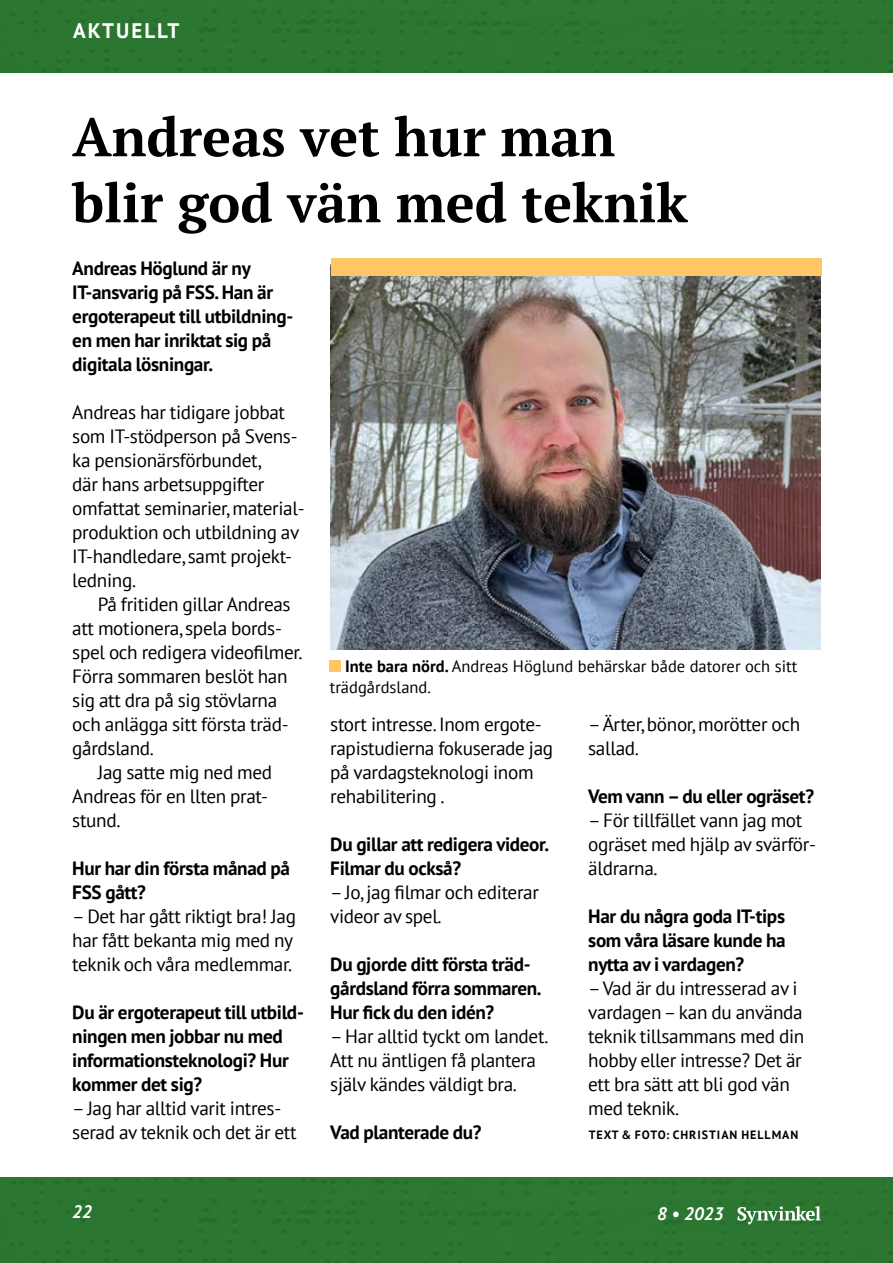
<style>
.page{position:relative;width:893px;height:1263px;background:#fff}
.page>*{position:absolute;margin:0;border:0;box-sizing:border-box;transform-origin:0 0}
.RUBRIK_01{font:700 54px/66px "PT Serif";color:#000}
.t1{font:700 21px "PT Sans";letter-spacing:.1em;color:#fff}
.Brödtext_första{font:19.2px/24px "PT Sans";letter-spacing:-.02em;color:#000}
.Brödtext_första-2{font:700 19.2px/24px "PT Sans";letter-spacing:-.02em;color:#000}
.Brödtext{font:19.2px/24px "PT Sans";letter-spacing:-.02em;color:#000}
.t2{font:italic 700 18px "PT Sans";color:#fff}
.Bildtext_-_kopia{font:16.5px/21px "PT Sans";color:#000}
.BYLINE_ingenlinje{font:700 12px "PT Sans";letter-spacing:.08em;color:#000}
.s1{font-weight:700}
</style>
<div class="page">
<img style="left:331px;top:275px;width:490px;height:374px">
<div style="left:330px;top:660px;width:11px;height:11px;background:#fec665"></div>
<div style="left:0;top:0;width:893px;height:72px;background:#2b7631"></div>
<div style="left:0;top:1178px;width:893px;height:85px;background:#2b7631"></div>
<svg style="left:737px;top:1206px;width:84px;height:18px"></svg>
<div style="left:331px;top:258px;width:490px;height:17px;background:#fec665"></div>
<p class="t1" style="left:73px;top:16px;width:108px">AKTUELLT</p>
<h1 class="RUBRIK_01" style="left:72px;top:103px;width:617px">Andreas vet hur man blir god vän med teknik</h1>
<p class="Brödtext_första-2" style="left:72px;top:256px;width:223px">Andreas Höglund är ny<br>IT-ansvarig på FSS. Han är ergoterapeut till utbildning&shy;en men har inriktat sig på digitala lösningar.</p>
<p class="Brödtext_första" style="left:72px;top:400px;width:234px">Andreas har tidigare jobbat som IT-stödperson på Svens&shy;ka pensionärsförbundet,<br>där hans arbetsuppgifter omfattat seminarier, material&shy;produktion och utbildning av<br>IT-handledare, samt projekt&shy;ledning.</p>
<p class="Brödtext" style="left:72px;top:592px;width:232px;text-indent:26px">På fritiden gillar Andreas att motionera, spela bords&shy;spel och redigera videofilmer.<br>Förra sommaren beslöt han sig att dra på sig stövlarna och anlägga sitt första träd&shy;gårdsland.</p>
<p class="Brödtext" style="left:72px;top:760px;width:201px;text-indent:26px">Jag satte mig ned med<br>Andreas för en llten prat&shy;stund.</p>
<p class="Brödtext_första-2" style="left:72px;top:856px;width:219px">Hur har din första månad på<br>FSS gått?</p>
<p class="Brödtext_första" style="left:72px;top:904px;width:225px">– Det har gått riktigt bra! Jag har fått bekanta mig med ny teknik och våra medlemmar.</p>
<p class="Brödtext_första-2" style="left:72px;top:1000px;width:233px">Du är ergoterapeut till utbild&shy;ningen men jobbar nu med informationsteknologi? Hur kommer det sig?</p>
<p class="Brödtext_första" style="left:72px;top:1096px;width:226px">– Jag har alltid varit intres&shy;serad av teknik och det är ett</p>
<p class="Bildtext_-_kopia" style="left:330px;top:655px;width:469px;text-indent:15px"><span class="s1">Inte bara nörd.</span> Andreas Höglund behärskar både datorer och sitt trädgårdsland.</p>
<p class="Brödtext_första" style="left:330px;top:712px;width:224px">stort intresse. Inom ergote&shy;rapistudierna fokuserade jag på vardagsteknologi inom rehabilitering .</p>
<p class="Brödtext_första-2" style="left:330px;top:832px;width:220px">Du gillar att redigera videor.<br>Filmar du också?</p>
<p class="Brödtext_första" style="left:330px;top:880px;width:210px">– Jo, jag filmar och editerar videor av spel.</p>
<p class="Brödtext_första-2" style="left:330px;top:952px;width:213px">Du gjorde ditt första träd&shy;gårdsland förra sommaren.<br>Hur fick du den idén?</p>
<p class="Brödtext_första" style="left:330px;top:1024px;width:220px">– Har alltid tyckt om landet.<br>Att nu äntligen få plantera själv kändes väldigt bra.</p>
<p class="Brödtext_första-2" style="left:330px;top:1120px;width:153px">Vad planterade du?</p>
<p class="Brödtext_första" style="left:588px;top:712px;width:213px">– Ärter, bönor, morötter och sallad.</p>
<p class="Brödtext_första-2" style="left:588px;top:784px;width:227px">Vem vann – du eller ogräset?</p>
<p class="Brödtext_första" style="left:588px;top:808px;width:229px">– För tillfället vann jag mot ogräset med hjälp av svärför&shy;äldrarna.</p>
<p class="Brödtext_första-2" style="left:588px;top:904px;width:199px;text-align:justify">Har du några goda IT-tips som våra läsare kunde ha nytta av i vardagen?</p>
<p class="Brödtext_första" style="left:588px;top:976px;width:218px">– Vad är du intresserad av i vardagen – kan du använda teknik tillsammans med din hobby eller intresse? Det är ett bra sätt att bli god vän med teknik.</p>
<p class="BYLINE_ingenlinje" style="left:589px;top:1127px;width:211px">TEXT &amp; FOTO: CHRISTIAN HELLMAN</p>
<p class="t2" style="left:72px;top:1200px;width:21px">22</p>
<p class="t2" style="left:657px;top:1202px;width:68px">8 • 2023</p>
<p class="t2" style="left:72px;top:1202px;width:21px">22</p>
</div>
